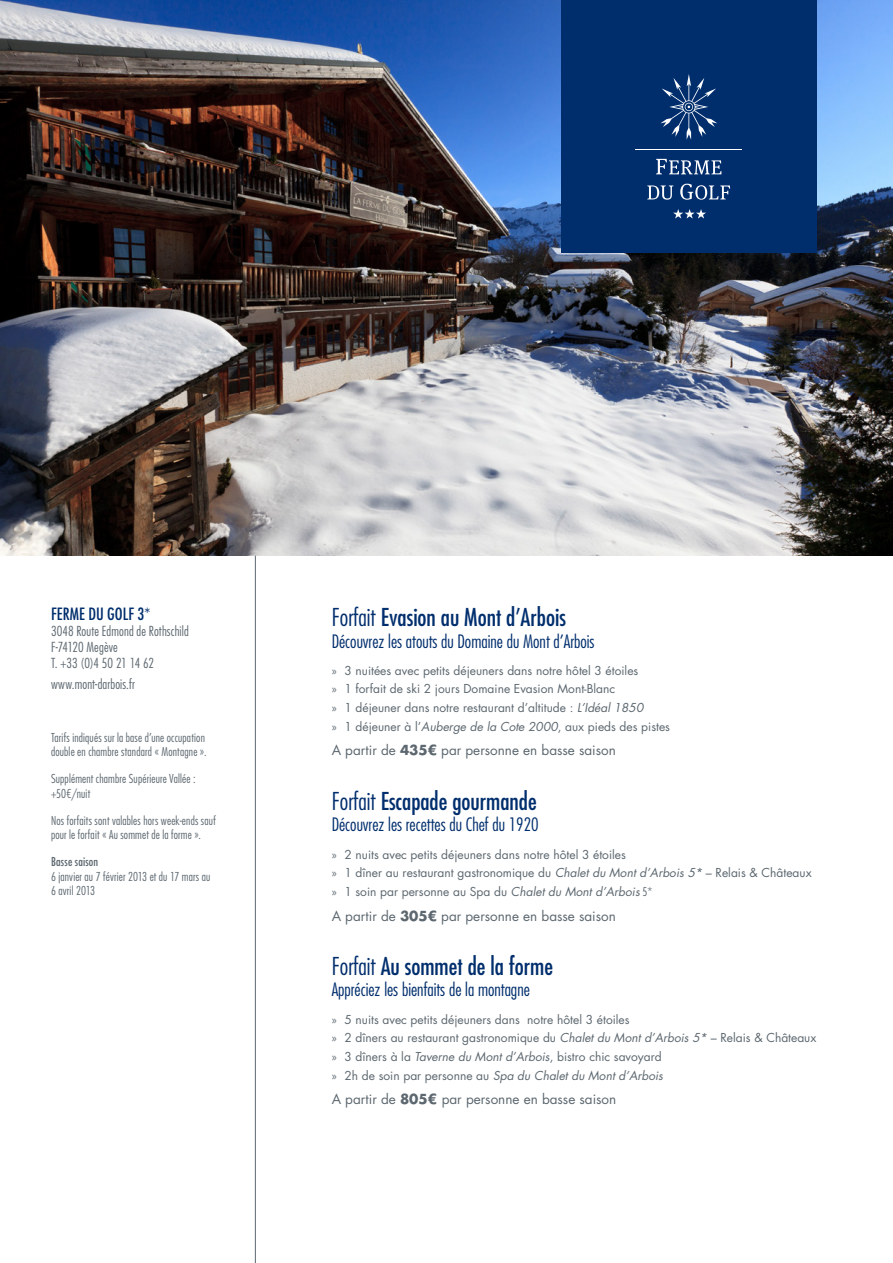
<style>
.page{position:relative;width:893px;height:1263px;background:#fff}
.page>*{position:absolute;margin:0;border:0;box-sizing:border-box;transform-origin:0 0}
.t1{font:condensed 24px "Futura Std";color:#002e6d}
.t2{font:300 condensed 18px "Futura Std";color:#002e6d}
.t3{font:condensed 16.5px "Futura Std";letter-spacing:.005em;color:#002e6d}
.t4{font:13.5px "Futura Std";color:#5c676f}
.t5{font:300 condensed 13.5px/16.2px "Futura Std";letter-spacing:.01em;color:#5c676f}
.t6{font:12px/18.6px "Futura Std";color:#5c676f}
.t7{font:300 condensed 12px/14.4px "Futura Std";letter-spacing:.015em;color:#5c676f}
.t8{font:condensed 12px "Futura Std";letter-spacing:.015em;color:#5c676f}
.s1{font-weight:300}
.s2{font-family:"Myriad Pro"}
.s3{font-style:italic}
.s4{font-weight:700}
.s5{font-weight:300;font-stretch:condensed}
</style>
<div class="page">
<img style="left:0;top:0;width:893px;height:556px">
<hr style="left:255px;top:556px;width:1px;height:707px;background:#5c676f">
<div style="left:561px;top:0;width:255px;height:253px;background:#002e6d"></div>
<svg style="left:660px;top:74px;width:57px;height:66px"></svg>
<svg style="left:656px;top:159px;width:65px;height:15px"></svg>
<hr style="left:636px;top:149px;width:106px;height:1px;background:#fff">
<svg style="left:647px;top:185px;width:26px;height:15px"></svg>
<svg style="left:680px;top:184px;width:50px;height:16px"></svg>
<svg style="left:673px;top:209px;width:33px;height:10px"></svg>
<h3 class="t3" style="left:51px;top:604px;width:101px">ferme du golf 3*</h3>
<p class="t5" style="left:51px;top:623px;width:139px">3048 Route Edmond de Rothschild<br>F-74120 Megève<br>T. +33 (0)4 50 21 14 62</p>
<p class="t5" style="left:51px;top:676px;width:85px">www.mont-darbois.fr</p>
<p class="t7" style="left:51px;top:730px;width:157px">Tarifs indiqués sur la base d’une occupation double en chambre standard « Montagne ».</p>
<p class="t7" style="left:51px;top:771px;width:146px">Supplément chambre Supérieure Vallée : +50€/nuit</p>
<p class="t7" style="left:51px;top:813px;width:166px">Nos forfaits sont valables hors week-ends sauf pour le forfait « Au sommet de la forme ».</p>
<p class="t8" style="left:51px;top:855px;width:49px">Basse saison</p>
<p class="t7" style="left:51px;top:869px;width:161px">6 janvier au 7 février 2013 et du 17 mars au<br>6 avril 2013</p>
<h1 class="t1" style="left:332px;top:603px;width:236px"><span class="s1">Forfait</span> Evasion au Mont d’Arbois</h1>
<h2 class="t2" style="left:332px;top:630px;width:264px">Découvrez les atouts du Domaine du Mont d’Arbois</h2>
<p class="t6" style="left:332px;top:661px;width:340px"><span class="s2">»</span> 3 nuitées avec petits déjeuners dans notre hôtel 3 étoiles<br><span class="s2">»</span> 1 forfait de ski 2 jours Domaine Evasion Mont-Blanc<br><span class="s2">»</span> 1 déjeuner dans notre restaurant d’altitude : <span class="s3">L’Idéal 1850<br></span><span class="s2">»</span> 1 déjeuner à l’<span class="s3">Auberge de la Cote 2000</span>, aux pieds des pistes</p>
<p class="t4" style="left:332px;top:742px;width:286px">A partir de <span class="s4">435€</span> par personne en basse saison</p>
<h1 class="t1" style="left:332px;top:786px;width:207px"><span class="s1">Forfait</span> Escapade gourmande</h1>
<h2 class="t2" style="left:332px;top:814px;width:209px">Découvrez les recettes du Chef du 1920</h2>
<p class="t6" style="left:332px;top:845px;width:481px"><span class="s2">»</span> 2 nuits avec petits déjeuners dans notre hôtel 3 étoiles<br><span class="s2">»</span> 1 dîner au restaurant gastronomique du <span class="s3">Chalet du Mont d’Arbois 5*</span> – Relais &amp; Châteaux <span class="s2">»</span> 1 soin par personne au Spa du <span class="s3">Chalet du Mont d’Arbois</span> <span class="s5">5*</span></p>
<p class="t4" style="left:332px;top:907px;width:286px">A partir de <span class="s4">305€</span> par personne en basse saison</p>
<h1 class="t1" style="left:332px;top:952px;width:223px"><span class="s1">Forfait</span> Au sommet de la forme</h1>
<h2 class="t2" style="left:332px;top:979px;width:200px">Appréciez les bienfaits de la montagne</h2>
<p class="t6" style="left:332px;top:1010px;width:486px"><span class="s2">»</span> 5 nuits avec petits déjeuners dans notre hôtel 3 étoiles<br><span class="s2">»</span> 2 dîners au restaurant gastronomique du <span class="s3">Chalet du Mont d’Arbois 5*</span> – Relais &amp; Châteaux <span class="s2">»</span> 3 dîners à la <span class="s3">Taverne du Mont d’Arbois</span>, bistro chic savoyard<br><span class="s2">»</span> 2h de soin par personne au <span class="s3">Spa du Chalet du Mont d’Arbois</span></p>
<p class="t4" style="left:332px;top:1091px;width:286px">A partir de <span class="s4">805€</span> par personne en basse saison</p>
</div>
